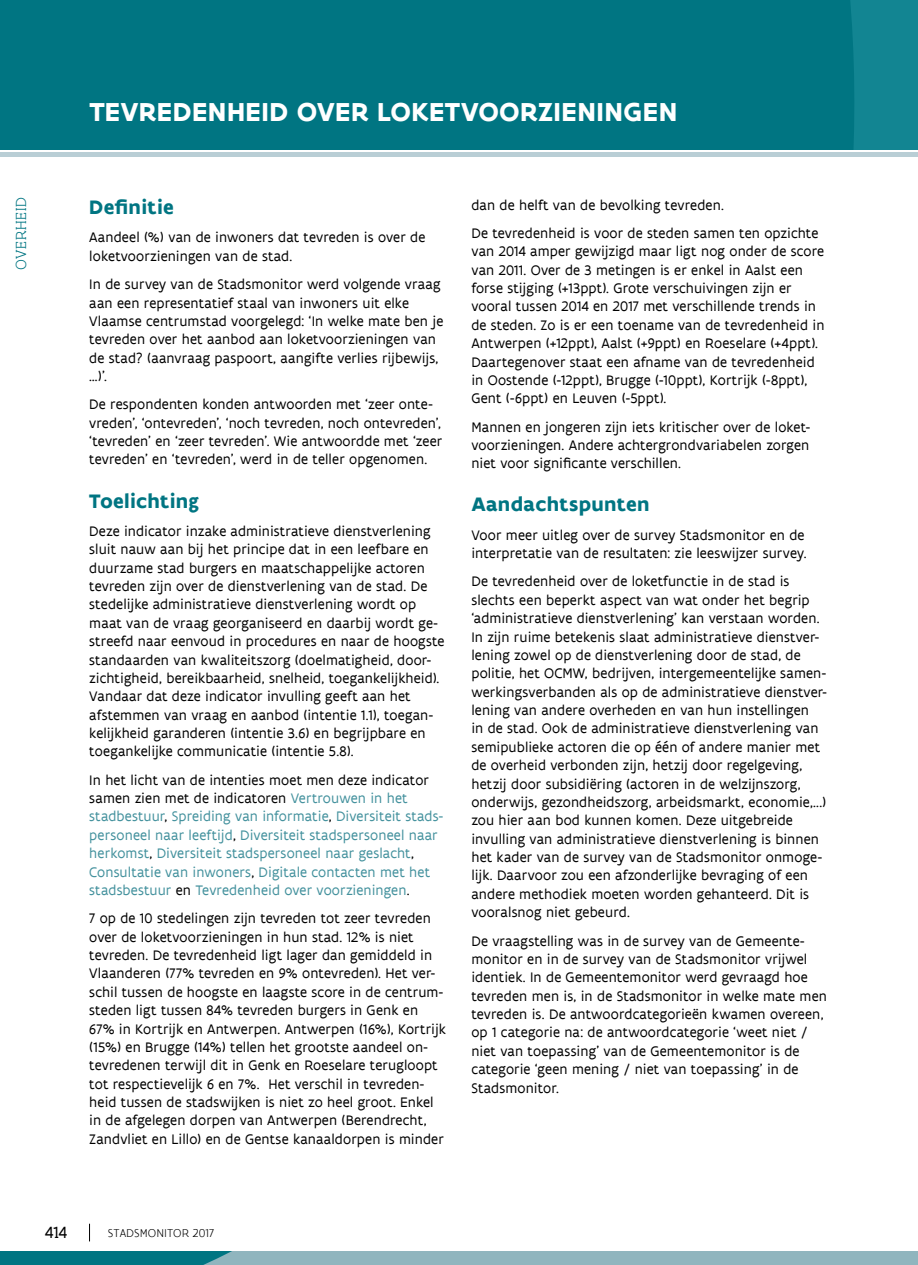
<style>
.page{position:relative;width:918px;height:1265px;background:#fff}
.page>*{position:absolute;margin:0;border:0;box-sizing:border-box;transform-origin:0 0}
.titel_indicator{font:700 28px "Flanders Art Sans";letter-spacing:.01em;color:#fff}
.titeltje{font:700 21px "Flanders Art Sans";letter-spacing:.015em;color:#007582}
.t1{font:17.5px "Flanders Art Serif";color:#000}
.t2{font:300 15.75px "Flanders Art Serif";letter-spacing:.05em;color:#007582}
.body_tekst{font:14.88px/18.4px "Flanders Art Sans";letter-spacing:.01em;color:#000}
.body_tekst-2{font:14.88px/18.4px "Flanders Art Sans";letter-spacing:.005em;color:#43919d}
.t3{font:300 12.25px "Flanders Art Sans";color:#000}
.s1{color:#000}
</style>
<div class="page">
<div style="left:0;top:0;width:918px;height:149px;background:#007582"></div>
<div style="left:0;top:152px;width:918px;height:5px;background:#b9ced5"></div>
<svg style="left:89px;top:1224px;width:1px;height:17px"></svg>
<svg style="left:0;top:1251px;width:918px;height:14px;background:#6da5af"></svg>
<p class="t2" style="left:12px;top:270px;width:74px;rotate:-90deg">OVERHEID</p>
<p class="titel_indicator" style="left:89px;top:94px;width:589px">TEVREDENHEID OVER LOKETVOORZIENINGEN</p>
<p class="titeltje" style="left:89px;top:194px;width:86px">Definitie</p>
<p class="body_tekst" style="left:89px;top:229px;width:337px">Aandeel (%) van de inwoners dat tevreden is over de loketvoorzieningen van de stad.</p>
<p class="body_tekst" style="left:89px;top:275px;width:355px">In de survey van de Stadsmonitor werd volgende vraag aan een representatief staal van inwoners uit elke Vlaamse centrumstad voorgelegd: ‘In welke mate ben je tevreden over het aanbod aan loketvoorzieningen van de stad? (aanvraag paspoort, aangifte verlies rijbewijs, …)’.</p>
<p class="body_tekst" style="left:89px;top:396px;width:354px">De respondenten konden antwoorden met ‘zeer onte&shy;vreden’, ‘ontevreden’, ‘noch tevreden, noch ontevreden’, ‘tevreden’ en ‘zeer tevreden’. Wie antwoordde met ‘zeer tevreden’ en ‘tevreden’, werd in de teller opgenomen.</p>
<p class="titeltje" style="left:89px;top:487px;width:111px">Toelichting</p>
<p class="body_tekst" style="left:89px;top:522px;width:357px">Deze indicator inzake administratieve dienstverlening sluit nauw aan bij het principe dat in een leefbare en duurzame stad burgers en maatschappelijke actoren tevreden zijn over de dienstverlening van de stad. De stedelijke administratieve dienstverlening wordt op maat van de vraag georganiseerd en daarbij wordt ge&shy;streefd naar eenvoud in procedures en naar de hoogste standaarden van kwaliteitszorg (doelmatigheid, door&shy;zichtigheid, bereikbaarheid, snelheid, toegankelijkheid).<br>Vandaar dat deze indicator invulling geeft aan het afstemmen van vraag en aanbod (intentie 1.1), toegan&shy;kelijkheid garanderen (intentie 3.6) en begrijpbare en toegankelijke communicatie (intentie 5.8).</p>
<p class="body_tekst-2" style="left:89px;top:771px;width:355px"><span class="s1">In het licht van de intenties moet men deze indicator samen zien met de indicatoren</span> Vertrouwen in het stadbestuur<span class="s1">,</span> Spreiding van informatie<span class="s1">,</span> Diversiteit stads&shy;personeel naar leeftijd<span class="s1">,</span> Diversiteit stadspersoneel naar herkomst<span class="s1">,</span> Diversiteit stadspersoneel naar geslacht<span class="s1">, </span>Consultatie van inwoners<span class="s1">,</span> Digitale contacten met het stadsbestuur <span class="s1">en</span> Tevredenheid over voorzieningen<span class="s1">.</span></p>
<p class="body_tekst" style="left:89px;top:909px;width:358px">7 op de 10 stedelingen zijn tevreden tot zeer tevreden over de loketvoorzieningen in hun stad. 12% is niet tevreden. De tevredenheid ligt lager dan gemiddeld in Vlaanderen (77% tevreden en 9% ontevreden). Het ver&shy;schil tussen de hoogste en laagste score in de centrum&shy;steden ligt tussen 84% tevreden burgers in Genk en 67% in Kortrijk en Antwerpen. Antwerpen (16%), Kortrijk (15%) en Brugge (14%) tellen het grootste aandeel on&shy;tevredenen terwijl dit in Genk en Roeselare terugloopt tot respectievelijk 6 en 7%. Het verschil in tevreden&shy;heid tussen de stadswijken is niet zo heel groot. Enkel in de afgelegen dorpen van Antwerpen (Berendrecht, Zandvliet en Lillo) en de Gentse kanaaldorpen is minder</p>
<p class="body_tekst" style="left:471px;top:196px;width:254px">dan de helft van de bevolking tevreden.</p>
<p class="body_tekst" style="left:471px;top:224px;width:354px">De tevredenheid is voor de steden samen ten opzichte van 2014 amper gewijzigd maar ligt nog onder de score van 2011. Over de 3 metingen is er enkel in Aalst een forse stijging (+13ppt). Grote verschuivingen zijn er vooral tussen 2014 en 2017 met verschillende trends in de steden. Zo is er een toename van de tevredenheid in Antwerpen (+12ppt), Aalst (+9ppt) en Roeselare (+4ppt).<br>Daartegenover staat een afname van de tevredenheid in Oostende (-12ppt), Brugge (-10ppt), Kortrijk (-8ppt), Gent (-6ppt) en Leuven (-5ppt).</p>
<p class="body_tekst" style="left:471px;top:418px;width:340px;text-align:justify">Mannen en jongeren zijn iets kritischer over de loket&shy;voorzieningen. Andere achtergrondvariabelen zorgen niet voor significante verschillen.</p>
<p class="titeltje" style="left:471px;top:491px;width:180px">Aandachtspunten</p>
<p class="body_tekst" style="left:471px;top:526px;width:337px">Voor meer uitleg over de survey Stadsmonitor en de interpretatie van de resultaten: zie leeswijzer survey.</p>
<p class="body_tekst" style="left:471px;top:573px;width:357px">De tevredenheid over de loketfunctie in de stad is slechts een beperkt aspect van wat onder het begrip ‘administratieve dienstverlening’ kan verstaan worden.<br>In zijn ruime betekenis slaat administratieve dienstver&shy;lening zowel op de dienstverlening door de stad, de politie, het OCMW, bedrijven, intergemeentelijke samen&shy;werkingsverbanden als op de administratieve dienstver&shy;lening van andere overheden en van hun instellingen<br>in de stad. Ook de administratieve dienstverlening van semipublieke actoren die op één of andere manier met de overheid verbonden zijn, hetzij door regelgeving, hetzij door subsidiëring (actoren in de welzijnszorg, onderwijs, gezondheidszorg, arbeidsmarkt, economie,...) zou hier aan bod kunnen komen. Deze uitgebreide invulling van administratieve dienstverlening is binnen het kader van de survey van de Stadsmonitor onmoge&shy;lijk. Daarvoor zou een afzonderlijke bevraging of een andere methodiek moeten worden gehanteerd. Dit is vooralsnog niet gebeurd.</p>
<p class="body_tekst" style="left:471px;top:932px;width:357px">De vraagstelling was in de survey van de Gemeente&shy;monitor en in de survey van de Stadsmonitor vrijwel identiek. In de Gemeentemonitor werd gevraagd hoe tevreden men is, in de Stadsmonitor in welke mate men tevreden is. De antwoordcategorieën kwamen overeen, op 1 categorie na: de antwoordcategorie ‘weet niet / niet van toepassing’ van de Gemeentemonitor is de categorie ‘geen mening / niet van toepassing’ in de Stadsmonitor.</p>
<p class="t1" style="left:45px;top:1222px;width:23px">414</p>
<p class="t3" style="left:108px;top:1226px;width:108px">STADSMONITOR 2017</p>
</div>
